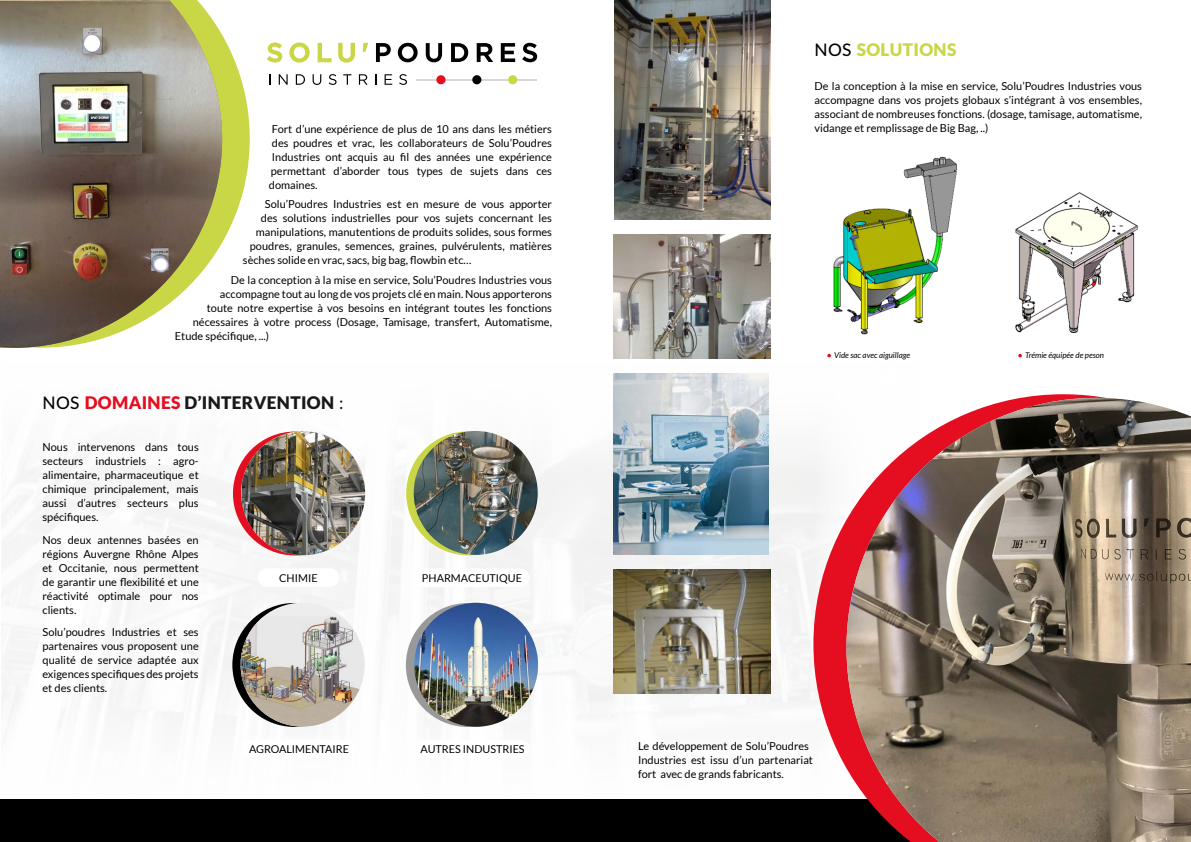
<style>
.page{position:relative;width:1191px;height:842px;background:#fff}
.page>*{position:absolute;margin:0;border:0;box-sizing:border-box;transform-origin:0 0}
.t1{font:900 17.3px "Lato";letter-spacing:.02em;color:#1a181b}
.t2{font:900 17.3px "Lato";letter-spacing:.02em;color:#c9d646}
.t3{font:11px/14px "Lato";color:#000;text-align:justify}
.t4{font:10.8px "Lato";color:#000}
.t5{font:italic 8px "Lato";color:#000}
.s1{font-weight:500;color:#000}
.s2{color:#e40e20}
.s3{font-weight:500}
</style>
<div class="page">
<img style="left:1px;top:350px;width:812px;height:377px">
<div style="left:0;top:799px;width:1191px;height:43px;background:#000"></div>
<svg style="left:222px;top:35px;width:28px;height:208px;fill:#c9d646"></svg>
<img style="left:0;top:0;width:222px;height:348px">
<svg style="left:267px;top:43px;width:15px;height:20px"></svg>
<svg style="left:289px;top:43px;width:21px;height:20px"></svg>
<svg style="left:317px;top:43px;width:14px;height:19px"></svg>
<svg style="left:338px;top:43px;width:17px;height:20px"></svg>
<svg style="left:363px;top:43px;width:5px;height:9px"></svg>
<svg style="left:376px;top:43px;width:15px;height:19px"></svg>
<svg style="left:398px;top:43px;width:19px;height:19px"></svg>
<svg style="left:426px;top:43px;width:16px;height:19px"></svg>
<svg style="left:451px;top:43px;width:17px;height:19px"></svg>
<svg style="left:477px;top:43px;width:16px;height:19px"></svg>
<svg style="left:501px;top:43px;width:14px;height:19px"></svg>
<svg style="left:522px;top:43px;width:15px;height:19px"></svg>
<svg style="left:279px;top:74px;width:9px;height:11px"></svg>
<svg style="left:296px;top:74px;width:9px;height:11px"></svg>
<svg style="left:312px;top:74px;width:9px;height:11px"></svg>
<svg style="left:329px;top:74px;width:7px;height:11px"></svg>
<svg style="left:343px;top:74px;width:8px;height:11px"></svg>
<svg style="left:359px;top:74px;width:8px;height:11px"></svg>
<svg style="left:384px;top:74px;width:8px;height:11px"></svg>
<svg style="left:399px;top:74px;width:8px;height:11px"></svg>
<hr style="left:416px;top:79px;width:121px;height:1px;background:#dad6d8">
<div style="left:436px;top:75px;width:9px;height:9px;background:#e40e20;border-radius:50%"></div>
<div style="left:472px;top:75px;width:9px;height:9px;background:#000;border-radius:50%"></div>
<div style="left:508px;top:75px;width:9px;height:9px;background:#c9d646;border-radius:50%"></div>
<svg style="left:813px;top:394px;width:293px;height:374px"></svg>
<img style="left:846px;top:398px;width:345px;height:444px">
<div style="left:233px;top:431px;width:124px;height:124px;background:#e40e20;border-radius:50%"></div>
<img style="left:241px;top:431px;width:124px;height:124px;border-radius:62px">
<svg style="left:232px;top:603px;width:124px;height:124px"></svg>
<div style="left:240px;top:603px;width:124px;height:124px;background:#ededed;border-radius:50%"></div>
<img style="left:240px;top:614px;width:124px;height:113px">
<div style="left:257px;top:568px;width:82px;height:19px;background:#fff;border-radius:9px"></div>
<svg style="left:406px;top:431px;width:124px;height:124px"></svg>
<img style="left:414px;top:431px;width:124px;height:124px;border-radius:62px">
<div style="left:414px;top:569px;width:115px;height:18px;background:#fff;border-radius:9px"></div>
<div style="left:406px;top:603px;width:124px;height:124px;background:#999;border-radius:50%"></div>
<img style="left:414px;top:603px;width:124px;height:124px;border-radius:62px">
<img style="left:614px;top:0;width:156px;height:219px">
<img style="left:613px;top:570px;width:157px;height:124px">
<img style="left:833px;top:156px;width:124px;height:179px">
<img style="left:1015px;top:193px;width:123px;height:140px">
<svg style="left:827px;top:354px;width:4px;height:3px"></svg>
<svg style="left:1018px;top:354px;width:4px;height:3px"></svg>
<img style="left:613px;top:373px;width:155px;height:182px">
<img style="left:613px;top:234px;width:157px;height:124px">
<p class="t3" style="left:269px;top:122px;width:285px">Fort d’une expérience de plus de 10 ans dans les métiers des poudres et vrac, les collaborateurs de Solu’Poudres Industries ont acquis au fil des années une expérience permettant d’aborder tous types de sujets dans ces domaines.</p>
<p class="t3" style="left:265px;top:197px;width:289px">Solu’Poudres Industries est en mesure de vous apporter</p>
<p class="t3" style="left:261px;top:211px;width:292px">des solutions industrielles pour vos sujets concernant les</p>
<p class="t3" style="left:256px;top:225px;width:298px">manipulations, manutentions de produits solides, sous formes</p>
<p class="t3" style="left:250px;top:239px;width:303px">poudres, granules, semences, graines, pulvérulents, matières</p>
<p class="t3" style="left:243px;top:253px;width:230px">sèches solide en vrac, sacs, big bag, flowbin etc…</p>
<p class="t3" style="left:231px;top:273px;width:323px">De la conception à la mise en service, Solu’Poudres Industries vous</p>
<p class="t3" style="left:220px;top:287px;width:333px">accompagne tout au long de vos projets clé en main. Nous apporterons</p>
<p class="t3" style="left:207px;top:301px;width:347px">toute notre expertise à vos besoins en intégrant toutes les fonctions</p>
<p class="t3" style="left:193px;top:315px;width:361px">nécessaires à votre process (Dosage, Tamisage, transfert, Automatisme,</p>
<p class="t3" style="left:175px;top:329px;width:96px">Etude spécifique, ...)</p>
<h1 class="t1" style="left:43px;top:393px;width:302px"><span class="s1">NOS</span> <span class="s2">DOMAINES</span> D’INTERVENTION <span class="s3">:</span></h1>
<p class="t3" style="left:43px;top:440px;width:158px">Nous intervenons dans tous secteurs industriels : agro&shy;alimentaire, pharmaceutique et chimique principalement, mais aussi d’autres secteurs plus spécifiques.</p>
<p class="t3" style="left:43px;top:533px;width:158px">Nos deux antennes basées en régions Auvergne Rhône Alpes et Occitanie, nous permettent de garantir une flexibilité et une réactivité optimale pour nos clients.</p>
<p class="t3" style="left:43px;top:625px;width:158px">Solu’poudres Industries et ses partenaires vous proposent une qualité de service adaptée aux exigences specifiques des projets et des clients.</p>
<p class="t4" style="left:279px;top:572px;width:40px">CHIMIE</p>
<p class="t4" style="left:422px;top:572px;width:101px">PHARMACEUTIQUE</p>
<h1 class="t2" style="left:814px;top:40px;width:143px"><span class="s1">NOS</span> SOLUTIONS</h1>
<p class="t3" style="left:814px;top:78px;width:329px">De la conception à la mise en service, Solu’Poudres Industries vous accompagne dans vos projets globaux s’intégrant à vos ensembles, associant de nombreuses fonctions. (dosage, tamisage, automatisme, vidange et remplissage de Big Bag, ..)</p>
<p class="t5" style="left:834px;top:351px;width:78px">Vide sac avec aiguillage</p>
<p class="t5" style="left:1025px;top:351px;width:81px">Trémie équipée de peson</p>
<p class="t4" style="left:249px;top:743px;width:102px">AGROALIMENTAIRE</p>
<p class="t4" style="left:420px;top:743px;width:106px">AUTRES INDUSTRIES</p>
<p class="t3" style="left:638px;top:739px;width:176px;text-align:left">Le développement de Solu’Poudres<br>Industries est issu d’un partenariat fort avec de grands fabricants.</p>
</div>
